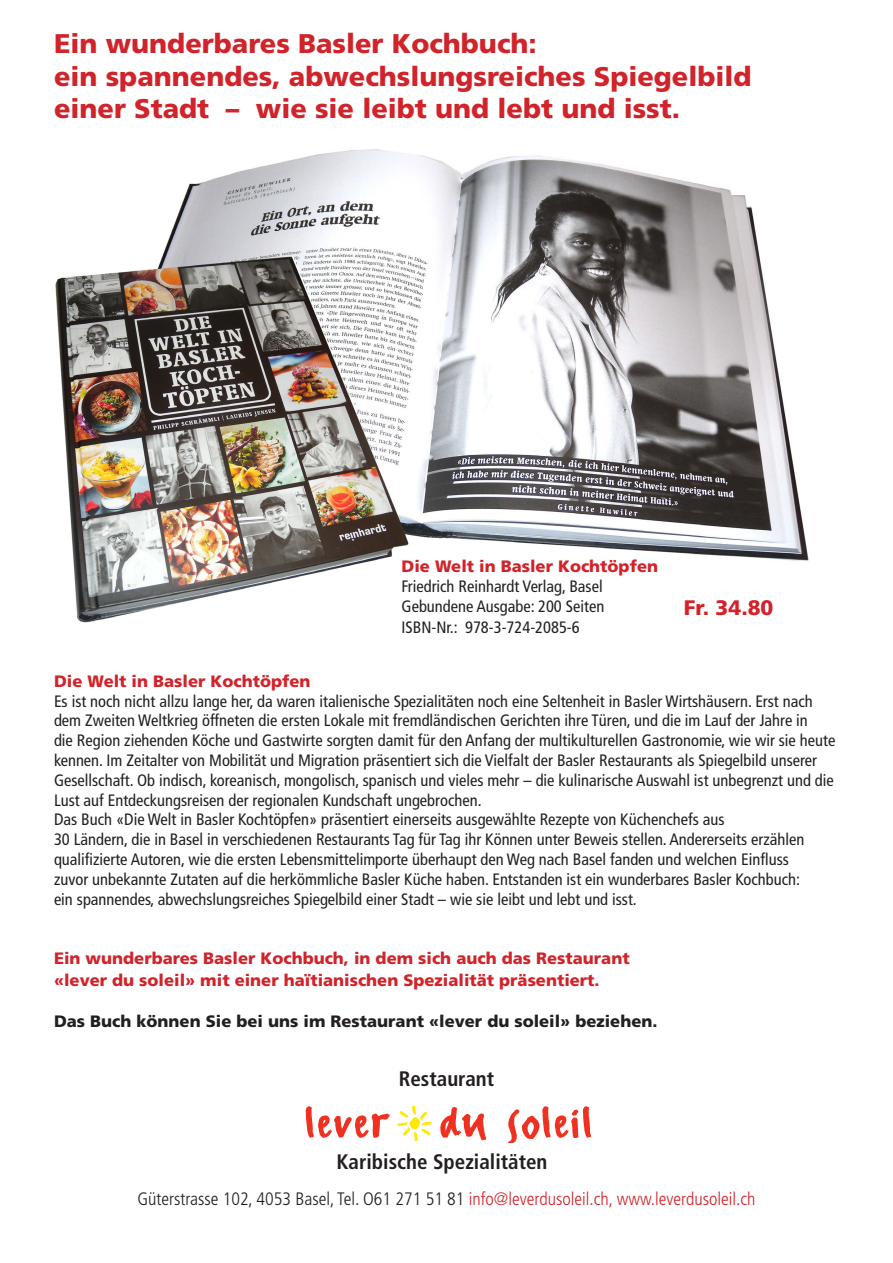
<style>
.page{position:relative;width:893px;height:1263px;background:#fff}
.page>*{position:absolute;margin:0;border:0;box-sizing:border-box;transform-origin:0 0}
.t1{font:900 27px/32.4px "Frutiger";color:#d1232a}
.t2{font:700 condensed 21px "Frutiger";color:#231f20}
.t3{font:900 21px "Frutiger";color:#d1232a}
.t4{font:300 condensed 18px "Frutiger";color:#d1232a}
.t5{font:condensed 16.5px/19.8px "Frutiger";color:#231f20}
.t6{font:900 16.5px/21.6px "Frutiger";color:#d1232a}
.t7{font:900 16.5px "Frutiger";color:#231f20}
.s1{font-weight:900;font-stretch:normal;color:#d1232a}
.s2{color:#231f20}
</style>
<div class="page">
<img style="left:55px;top:149px;width:754px;height:474px">
<svg style="left:306px;top:1106px;width:84px;height:32px"></svg>
<svg style="left:440px;top:1107px;width:46px;height:33px"></svg>
<svg style="left:397px;top:1106px;width:35px;height:35px"></svg>
<svg style="left:507px;top:1106px;width:84px;height:37px"></svg>
<p class="t1" style="left:54px;top:27px;width:699px">Ein wunderbares Basler Kochbuch:<br>ein spannendes, abwechslungsreiches Spiegelbild einer Stadt – wie sie leibt und lebt und isst.</p>
<p class="t6" style="left:402px;top:555px;width:258px">Die Welt in Basler Kochtöpfen</p>
<p class="t5" style="left:402px;top:576px;width:203px">Friedrich Reinhardt Verlag, Basel</p>
<p class="t5" style="left:402px;top:596px;width:204px">Gebundene Ausgabe: 200 Seiten</p>
<p class="t5" style="left:402px;top:618px;width:180px">ISBN-Nr.: 978-3-724-2085-6</p>
<p class="t3" style="left:684px;top:594px;width:91px">Fr. 34.80</p>
<p class="t5" style="left:54px;top:671px;width:783px"><span class="s1">Die Welt in Basler Kochtöpfen<br></span>Es ist noch nicht allzu lange her, da waren italienische Spezialitäten noch eine Seltenheit in Basler Wirtshäusern. Erst nach dem Zweiten Weltkrieg öffneten die ersten Lokale mit fremdländischen Gerichten ihre Türen, und die im Lauf der Jahre in<br>die Region ziehenden Köche und Gastwirte sorgten damit für den Anfang der multikulturellen Gastronomie, wie wir sie heute kennen. Im Zeitalter von Mobilität und Migration präsentiert sich die Vielfalt der Basler Restaurants als Spiegelbild unserer Gesellschaft. Ob indisch, koreanisch, mongolisch, spanisch und vieles mehr – die kulinarische Auswahl ist unbegrenzt und die Lust auf Entdeckungsreisen der regionalen Kundschaft ungebrochen.</p>
<p class="t5" style="left:54px;top:810px;width:752px">Das Buch «Die Welt in Basler Kochtöpfen» präsentiert einerseits ausgewählte Rezepte von Küchenchefs aus<br>30 Ländern, die in Basel in verschiedenen Restaurants Tag für Tag ihr Können unter Beweis stellen. Andererseits erzählen qualifizierte Autoren, wie die ersten Lebensmittelimporte überhaupt den Weg nach Basel fanden und welchen Einfluss zuvor unbekannte Zutaten auf die herkömmliche Basler Küche haben. Entstanden ist ein wunderbares Basler Kochbuch: ein spannendes, abwechslungsreiches Spiegelbild einer Stadt – wie sie leibt und lebt und isst.</p>
<p class="t6" style="left:54px;top:947px;width:577px">Ein wunderbares Basler Kochbuch, in dem sich auch das Restaurant «lever du soleil» mit einer haïtianischen Spezialität präsentiert.</p>
<p class="t7" style="left:54px;top:1011px;width:605px">Das Buch können Sie bei uns im Restaurant «lever du soleil» beziehen.</p>
<p class="t2" style="left:399px;top:1066px;width:97px">Restaurant</p>
<p class="t2" style="left:337px;top:1149px;width:212px">Karibische Spezialitäten</p>
<p class="t4" style="left:137px;top:1189px;width:620px"><span class="s2">Güterstrasse 102, 4053 Basel, Tel. O61 271 51 81</span> info@leverdusoleil.ch, www.leverdusoleil.ch</p>
</div>
